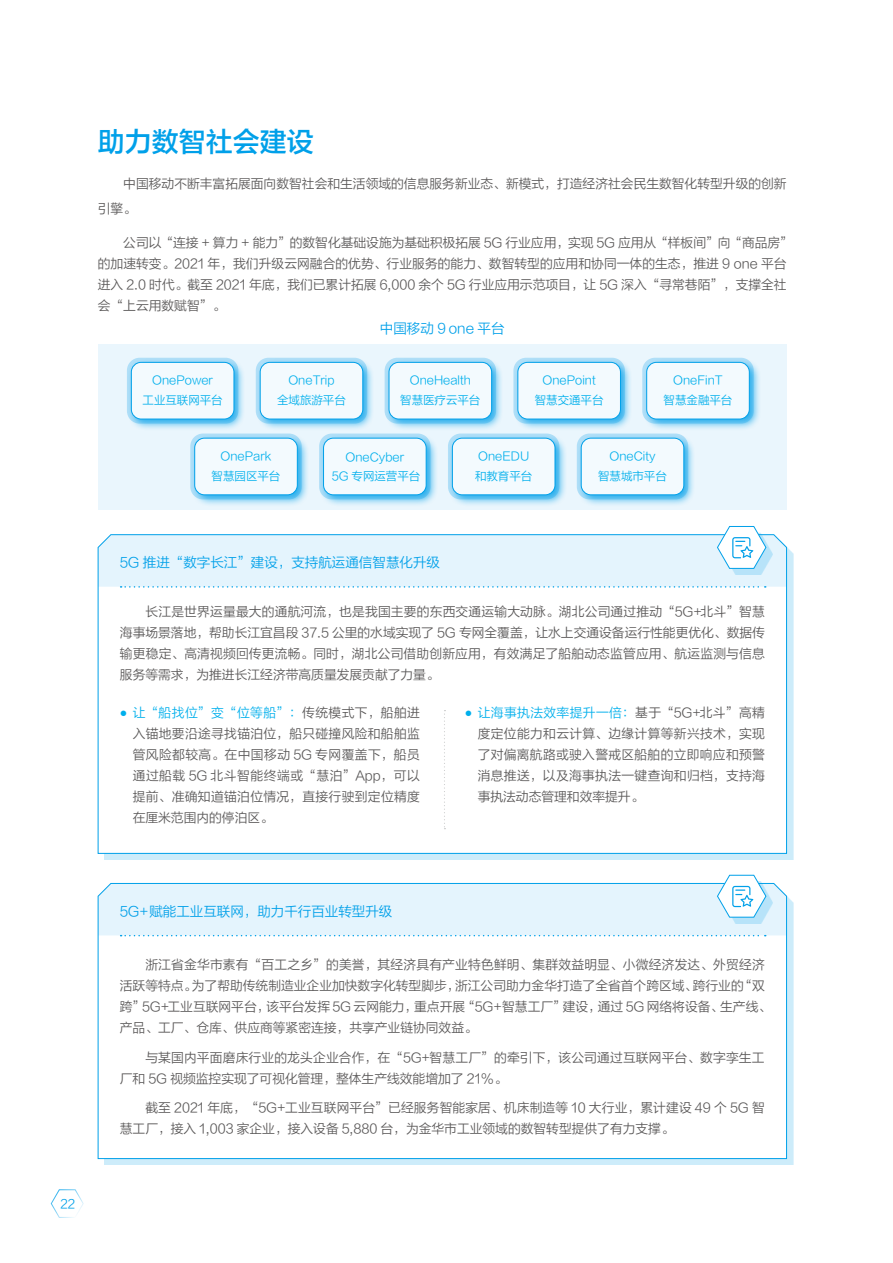
<style>
.page{position:relative;width:893px;height:1263px;background:#fff}
.page>*{position:absolute;margin:0;border:0;box-sizing:border-box;transform-origin:0 0}
.t1{font:27px "FZLTZHK GBK1 0";color:#00a0e9}
.t2{font:13.5px "FZLTXIHK GBK1 0";color:#00a0e9}
.t3{font:12.75px/21px "FZLTXIHK GBK1 0";color:#595757}
.t4{font:12px "FZLTXIHK GBK1 0";color:#00a0e9}
.t5{font:11.4px/19.6px "FZLTXIHK GBK1 0";color:#00afec;text-align:center}
.t6{font:7.5px "FZLTXIHK GBK1 0";color:#00afec}
.s1{color:#00afec}
</style>
<div class="page">
<svg style="left:50px;top:1189px;width:34px;height:29px"></svg>
<div style="left:104px;top:889px;width:689px;height:276px;background:#00a0e9;opacity:.2"></div>
<svg style="left:97px;top:889px;width:690px;height:270px"></svg>
<svg style="left:98px;top:874px;width:688px;height:62px"></svg>
<div style="left:104px;top:541px;width:689px;height:319px;background:#00a0e9;opacity:.2"></div>
<svg style="left:97px;top:541px;width:690px;height:313px"></svg>
<svg style="left:98px;top:526px;width:688px;height:62px"></svg>
<div style="left:98px;top:345px;width:689px;height:165px;background:#eaf6fd"></div>
<div style="left:127px;top:358px;width:119px;height:73px;background:#00a0e9;opacity:.75"></div>
<div style="left:131px;top:362px;width:103px;height:57px;background:#f3fafe;border-radius:10px"></div>
<div style="left:131px;top:362px;width:103px;height:57px;border:1px solid #00a0e9;border-radius:10px"></div>
<div style="left:191px;top:434px;width:118px;height:72px;background:#00a0e9;opacity:.75"></div>
<div style="left:195px;top:438px;width:102px;height:57px;background:#f3fafe;border-radius:10px"></div>
<div style="left:194px;top:438px;width:104px;height:57px;border:1px solid #00a0e9;border-radius:10px"></div>
<div style="left:256px;top:358px;width:118px;height:73px;background:#00a0e9;opacity:.75"></div>
<div style="left:260px;top:362px;width:103px;height:57px;background:#f3fafe;border-radius:10px"></div>
<div style="left:260px;top:362px;width:103px;height:57px;border:1px solid #00a0e9;border-radius:10px"></div>
<div style="left:320px;top:434px;width:118px;height:72px;background:#00a0e9;opacity:.75"></div>
<div style="left:324px;top:438px;width:102px;height:57px;background:#f3fafe;border-radius:10px"></div>
<div style="left:323px;top:438px;width:103px;height:57px;border:1px solid #00a0e9;border-radius:10px"></div>
<div style="left:385px;top:358px;width:118px;height:73px;background:#00a0e9;opacity:.75"></div>
<div style="left:389px;top:362px;width:103px;height:57px;background:#f3fafe;border-radius:10px"></div>
<div style="left:389px;top:362px;width:103px;height:57px;border:1px solid #00a0e9;border-radius:10px"></div>
<div style="left:448px;top:434px;width:119px;height:72px;background:#00a0e9;opacity:.75"></div>
<div style="left:452px;top:438px;width:103px;height:57px;background:#f3fafe;border-radius:10px"></div>
<div style="left:452px;top:438px;width:103px;height:57px;border:1px solid #00a0e9;border-radius:10px"></div>
<div style="left:514px;top:358px;width:118px;height:73px;background:#00a0e9;opacity:.75"></div>
<div style="left:518px;top:362px;width:102px;height:57px;background:#f3fafe;border-radius:10px"></div>
<div style="left:518px;top:362px;width:103px;height:57px;border:1px solid #00a0e9;border-radius:10px"></div>
<div style="left:577px;top:434px;width:118px;height:72px;background:#00a0e9;opacity:.75"></div>
<div style="left:581px;top:438px;width:103px;height:57px;background:#f3fafe;border-radius:10px"></div>
<div style="left:581px;top:438px;width:103px;height:57px;border:1px solid #00a0e9;border-radius:10px"></div>
<div style="left:643px;top:358px;width:118px;height:73px;background:#00a0e9;opacity:.75"></div>
<div style="left:647px;top:362px;width:102px;height:57px;background:#f3fafe;border-radius:10px"></div>
<div style="left:646px;top:362px;width:103px;height:57px;border:1px solid #00a0e9;border-radius:10px"></div>
<svg style="left:444px;top:710px;width:1px;height:119px"></svg>
<h1 class="t1" style="left:98px;top:126px;width:218px">助力数智社会建设</h1>
<p class="t3" style="left:98px;top:171px;width:690px;line-height:25.2px;text-indent:26px">中国移动不断丰富拓展面向数智社会和生活领域的信息服务新业态、新模式，打造经济社会民生数智化转型升级的创新引擎。</p>
<p class="t3" style="left:98px;top:233px;width:697px;text-indent:26px">公司以“连接 + 算力 + 能力”的数智化基础设施为基础积极拓展 5G 行业应用，实现 5G 应用从“样板间”向“商品房”的加速转变。2021 年，我们升级云网融合的优势、行业服务的能力、数智转型的应用和协同一体的生态，推进 9 one 平台进入 2.0 时代。截至 2021 年底，我们已累计拓展 6,000 余个 5G 行业应用示范项目，让 5G 深入“寻常巷陌”，支撑全社会“上云用数赋智”。</p>
<p class="t5" style="left:143px;top:371px;width:82px">OnePower<br>工业互联网平台</p>
<p class="t5" style="left:277px;top:371px;width:70px">OneTrip<br>全域旅游平台</p>
<p class="t2" style="left:380px;top:321px;width:126px">中国移动 9 one 平台</p>
<p class="t5" style="left:400px;top:371px;width:82px">OneHealth<br>智慧医疗云平台</p>
<p class="t5" style="left:535px;top:371px;width:70px">OnePoint<br>智慧交通平台</p>
<p class="t5" style="left:664px;top:371px;width:70px">OneFinT<br>智慧金融平台</p>
<p class="t5" style="left:212px;top:447px;width:70px">OnePark<br>智慧园区平台</p>
<p class="t5" style="left:332px;top:447px;width:90px">OneCyber<br>5G 专网运营平台</p>
<p class="t5" style="left:475px;top:447px;width:59px;text-align:left">OneEDU和教育平台</p>
<p class="t5" style="left:598px;top:447px;width:70px">OneCity<br>智慧城市平台</p>
<p class="t2" style="left:120px;top:555px;width:322px">5G 推进“数字长江”建设，支持航运通信智慧化升级</p>
<p class="t3" style="left:120px;top:601px;width:646px;text-align:justify;text-indent:26px">长江是世界运量最大的通航河流，也是我国主要的东西交通运输大动脉。湖北公司通过推动“5G+ 北斗”智慧海事场景落地，帮助长江宜昌段 37.5 公里的水域实现了 5G 专网全覆盖，让水上交通设备运行性能更优化、数据传输更稳定、高清视频回传更流畅。同时，湖北公司借助创新应用，有效满足了船舶动态监管应用、航运监测与信息服务等需求，为推进长江经济带高质量发展贡献了力量。</p>
<p class="t3" style="left:133px;top:703px;width:289px;text-align:justify"><span class="s1">让“船找位”变“位等船”：</span>传统模式下，船舶进入锚地要沿途寻找锚泊位，船只碰撞风险和船舶监管风险都较高。在中国移动 5G 专网覆盖下，船员通过船载 5G 北斗智能终端或“慧泊”App，可以提前、准确知道锚泊位情况，直接行驶到定位精度在厘米范围内的停泊区。</p>
<p class="t3" style="left:478px;top:703px;width:289px;text-align:justify"><span class="s1">让海事执法效率提升一倍：</span>基于“5G+ 北斗”高精度定位能力和云计算、边缘计算等新兴技术，实现了对偏离航路或驶入警戒区船舶的立即响应和预警消息推送，以及海事执法一键查询和归档，支持海事执法动态管理和效率提升。</p>
<p class="t6" style="left:120px;top:709px;width:9px">●</p>
<p class="t6" style="left:465px;top:709px;width:9px">●</p>
<p class="t4" style="left:61px;top:1197px;width:16px">22</p>
<p class="t2" style="left:120px;top:904px;width:274px">5G+ 赋能工业互联网，助力千行百业转型升级</p>
<p class="t3" style="left:120px;top:955px;width:653px;text-indent:26px">浙江省金华市素有“百工之乡”的美誉，其经济具有产业特色鲜明、集群效益明显、小微经济发达、外贸经济活跃等特点。为了帮助传统制造业企业加快数字化转型脚步，浙江公司助力金华打造了全省首个跨区域、跨行业的“双跨”5G+ 工业互联网平台，该平台发挥 5G 云网能力，重点开展“5G+ 智慧工厂”建设，通过 5G 网络将设备、生产线、产品、工厂、仓库、供应商等紧密连接，共享产业链协同效益。</p>
<p class="t3" style="left:120px;top:1047px;width:646px;text-indent:26px">与某国内平面磨床行业的龙头企业合作，在“5G+ 智慧工厂”的牵引下，该公司通过互联网平台、数字孪生工厂和 5G 视频监控实现了可视化管理，整体生产线效能增加了 21%。</p>
<p class="t3" style="left:120px;top:1098px;width:646px;text-indent:26px">截至 2021 年底，“5G+ 工业互联网平台”已经服务智能家居、机床制造等 10 大行业，累计建设 49 个 5G 智慧工厂，接入 1,003 家企业，接入设备 5,880 台，为金华市工业领域的数智转型提供了有力支撑。</p>
</div>
